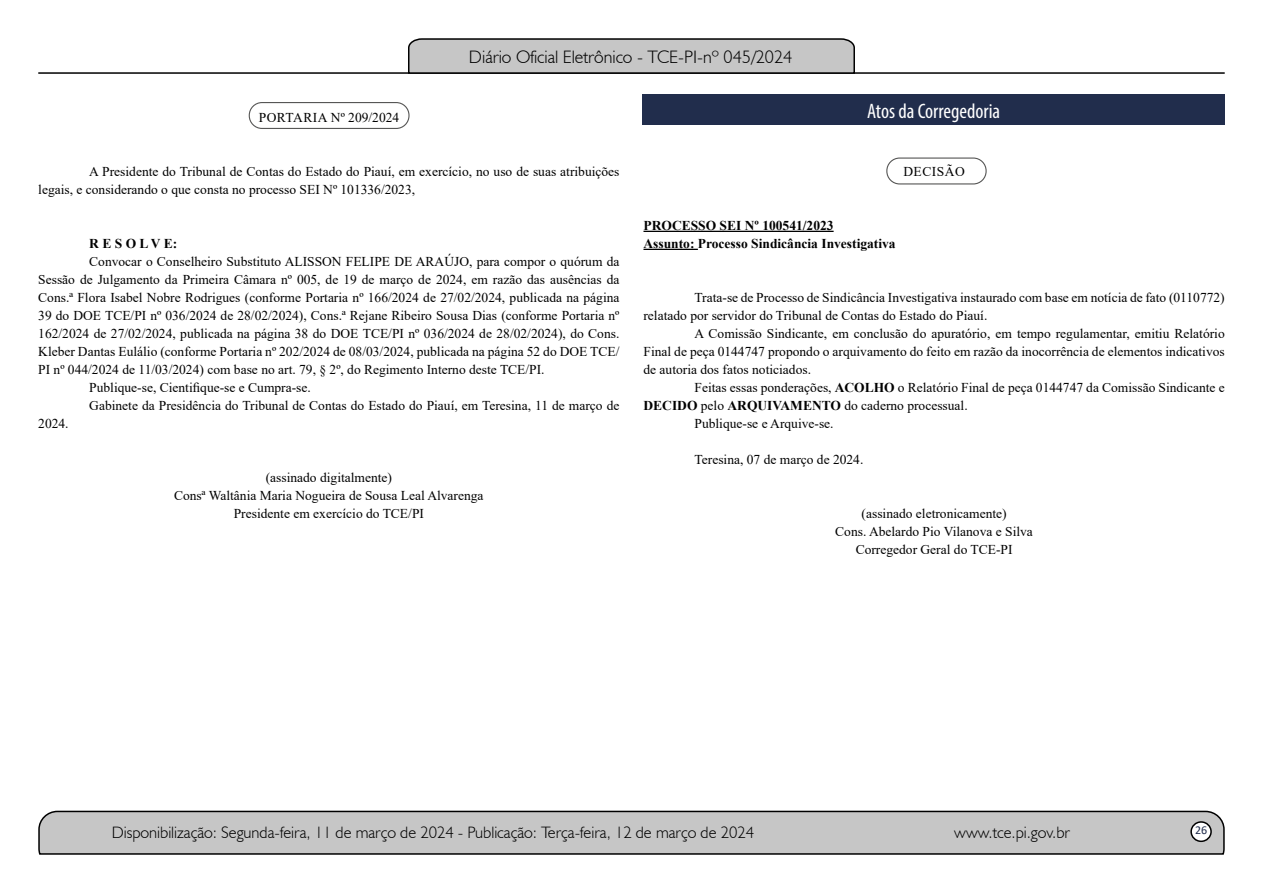
<style>
.page{position:relative;width:1263px;height:893px;background:#fff}
.page>*{position:absolute;margin:0;border:0;box-sizing:border-box;transform-origin:0 0}
.t1{font:condensed 21px "Myriad Pro";color:#fff}
.t2{font:300 18px "Humanist 521 BT";color:#000}
.t3{font:300 16.5px "Humanist 521 BT";color:#000}
.t4{font:13.5px/18px "Times New Roman";color:#000}
.t5{font:700 13.5px/18px "Times New Roman";color:#000}
.t6{font:13.5px "Times New Roman";letter-spacing:.035em;color:#000}
.t7{font:12px "Calibri";color:#212d4c}
.s1{font-weight:700}
</style>
<div class="page">
<svg style="left:38px;top:810px;width:1187px;height:45px;background:#b9b9b9"></svg>
<div style="left:1191px;top:822px;width:20px;height:19px;background:#fff;border-radius:50%"></div>
<div style="left:1190px;top:821px;width:22px;height:21px;border:2px solid #000;border-radius:50%"></div>
<hr style="left:38px;top:72px;width:1187px;height:2px;background:#000">
<svg style="left:407px;top:38px;width:449px;height:36px;background:#b4b4b4"></svg>
<div style="left:249px;top:102px;width:161px;height:27px;border:1px solid #575756;border-radius:13px"></div>
<div style="left:642px;top:94px;width:583px;height:31px;background:#212d4c"></div>
<hr style="left:643px;top:231px;width:191px;height:1px;background:#000">
<hr style="left:643px;top:249px;width:55px;height:1px;background:#000">
<div style="left:886px;top:157px;width:101px;height:27px;border:1px solid #575756;border-radius:13px"></div>
<p class="t4" style="left:259px;top:108px;width:142px">PORTARIA Nº 209/2024</p>
<h2 class="t2" style="left:469px;top:46px;width:325px">Diário Oficial Eletrônico - TCE-PI-nº 045/2024</h2>
<p class="t4" style="left:38px;top:162px;width:583px;text-indent:51px">A Presidente do Tribunal de Contas do Estado do Piauí, em exercício, no uso de suas atribuições legais, e considerando o que consta no processo SEI Nº 101336/2023,</p>
<h1 class="t1" style="left:867px;top:98px;width:135px">Atos da Corregedoria</h1>
<p class="t6" style="left:903px;top:162px;width:63px">DECISÃO</p>
<p class="t5" style="left:89px;top:234px;width:90px">R E S O L V E:</p>
<p class="t4" style="left:89px;top:252px;width:532px">Convocar o Conselheiro Substituto ALISSON FELIPE DE ARAÚJO, para compor o quórum da</p>
<p class="t4" style="left:38px;top:270px;width:583px">Sessão de Julgamento da Primeira Câmara nº 005, de 19 de março de 2024, em razão das ausências da</p>
<p class="t4" style="left:38px;top:288px;width:583px">Cons.ª Flora Isabel Nobre Rodrigues (conforme Portaria nº 166/2024 de 27/02/2024, publicada na página</p>
<p class="t4" style="left:38px;top:306px;width:583px">39 do DOE TCE/PI nº 036/2024 de 28/02/2024), Cons.ª Rejane Ribeiro Sousa Dias (conforme Portaria nº</p>
<p class="t4" style="left:38px;top:324px;width:583px">162/2024 de 27/02/2024, publicada na página 38 do DOE TCE/PI nº 036/2024 de 28/02/2024), do Cons.</p>
<p class="t4" style="left:38px;top:342px;width:583px">Kleber Dantas Eulálio (conforme Portaria nº 202/2024 de 08/03/2024, publicada na página 52 do DOE TCE/</p>
<p class="t4" style="left:38px;top:360px;width:508px">PI nº 044/2024 de 11/03/2024) com base no art. 79, § 2º, do Regimento Interno deste TCE/PI.</p>
<p class="t4" style="left:89px;top:378px;width:223px">Publique-se, Cientifique-se e Cumpra-se.</p>
<p class="t4" style="left:89px;top:396px;width:532px">Gabinete da Presidência do Tribunal de Contas do Estado do Piauí, em Teresina, 11 de março de</p>
<p class="t4" style="left:38px;top:414px;width:32px">2024.</p>
<p class="t4" style="left:174px;top:468px;width:311px;text-align:center">(assinado digitalmente)<br>Consª Waltânia Maria Nogueira de Sousa Leal Alvarenga<br>Presidente em exercício do TCE/PI</p>
<p class="t5" style="left:643px;top:216px;width:254px">PROCESSO SEI Nº 100541/2023<br>Assunto: Processo Sindicância Investigativa</p>
<p class="t4" style="left:643px;top:288px;width:583px;text-indent:51px">Trata-se de Processo de Sindicância Investigativa instaurado com base em notícia de fato (0110772) relatado por servidor do Tribunal de Contas do Estado do Piauí.</p>
<p class="t4" style="left:643px;top:324px;width:583px;text-align:justify;text-indent:51px">A Comissão Sindicante, em conclusão do apuratório, em tempo regulamentar, emitiu Relatório Final de peça 0144747 propondo o arquivamento do feito em razão da inocorrência de elementos indicativos de autoria dos fatos noticiados.</p>
<p class="t4" style="left:694px;top:378px;width:532px">Feitas essas ponderações, <span class="s1">ACOLHO</span> o Relatório Final de peça 0144747 da Comissão Sindicante e</p>
<p class="t4" style="left:643px;top:396px;width:326px"><span class="s1">DECIDO</span> pelo <span class="s1">ARQUIVAMENTO</span> do caderno processual.</p>
<p class="t4" style="left:694px;top:414px;width:141px">Publique-se e Arquive-se.</p>
<p class="t4" style="left:694px;top:450px;width:170px">Teresina, 07 de março de 2024.</p>
<p class="t4" style="left:835px;top:504px;width:199px;text-align:center">(assinado eletronicamente)<br>Cons. Abelardo Pio Vilanova e Silva<br>Corregedor Geral do TCE-PI</p>
<p class="t3" style="left:112px;top:822px;width:644px">Disponibilização: Segunda-feira, 11 de março de 2024 - Publicação: Terça-feira, 12 de março de 2024</p>
<p class="t3" style="left:954px;top:822px;width:117px">www.tce.pi.gov.br</p>
<p class="t7" style="left:1195px;top:821px;width:14px">26</p>
</div>
